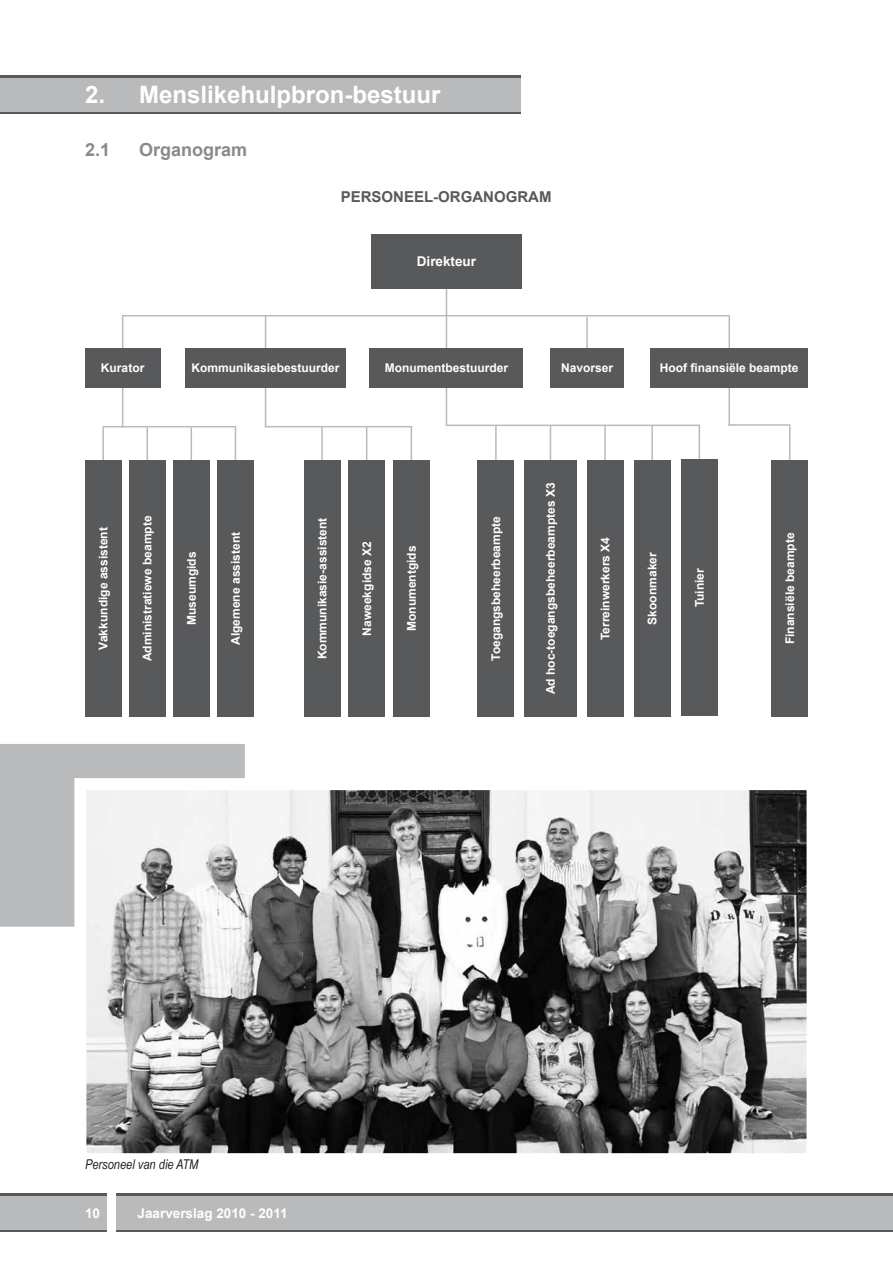
<style>
.page{position:relative;width:893px;height:1263px;background:#fff}
.page>*{position:absolute;margin:0;border:0;box-sizing:border-box;transform-origin:0 0}
.t1{font:700 24px "Arial";color:#fff}
.t2{font:700 18px "Arial";color:#888a8d}
.t3{font:700 15px "Arial";color:#58595b}
.t4{font:700 13.5px "Arial";color:#fff}
.t5{font:italic 13.5px "Arial Narrow";color:#231f20}
.t6{font:700 12px "Arial";color:#fff}
</style>
<div class="page">
<div style="left:117px;top:1194px;width:776px;height:38px;background:linear-gradient(to right,#58595b,#58595b)"></div>
<div style="left:117px;top:1196px;width:776px;height:33px;background:#b8babc"></div>
<svg style="left:0;top:744px;width:245px;height:183px"></svg>
<div style="left:0;top:76px;width:521px;height:38px;background:linear-gradient(to right,#58595b,#58595b)"></div>
<div style="left:0;top:78px;width:521px;height:33px;background:#b8babc"></div>
<img style="left:87px;top:791px;width:719px;height:361px">
<div style="left:0;top:1194px;width:107px;height:38px;background:linear-gradient(to right,#58595b,#58595b)"></div>
<div style="left:0;top:1196px;width:107px;height:33px;background:#b8babc"></div>
<hr style="left:102px;top:426px;width:134px;height:1px;background:#b8babc">
<hr style="left:265px;top:426px;width:147px;height:1px;background:#b8babc">
<hr style="left:446px;top:425px;width:254px;height:1px;background:#b8babc">
<hr style="left:728px;top:424px;width:62px;height:2px;background:#b8babc">
<hr style="left:122px;top:315px;width:608px;height:1px;background:#b8babc">
<hr style="left:446px;top:288px;width:1px;height:138px;background:#b8babc">
<hr style="left:586px;top:317px;width:2px;height:58px;background:#b8babc">
<hr style="left:728px;top:316px;width:2px;height:110px;background:#b8babc">
<hr style="left:265px;top:316px;width:1px;height:111px;background:#b8babc">
<hr style="left:122px;top:315px;width:1px;height:113px;background:#b8babc">
<hr style="left:102px;top:427px;width:2px;height:59px;background:#b8babc">
<hr style="left:789px;top:426px;width:1px;height:59px;background:#b8babc">
<hr style="left:699px;top:426px;width:1px;height:59px;background:#b8babc">
<hr style="left:651px;top:426px;width:2px;height:59px;background:#b8babc">
<hr style="left:604px;top:426px;width:2px;height:59px;background:#b8babc">
<hr style="left:550px;top:426px;width:1px;height:59px;background:#b8babc">
<hr style="left:495px;top:425px;width:2px;height:59px;background:#b8babc">
<hr style="left:411px;top:427px;width:1px;height:58px;background:#b8babc">
<hr style="left:366px;top:427px;width:1px;height:58px;background:#b8babc">
<hr style="left:321px;top:427px;width:2px;height:58px;background:#b8babc">
<hr style="left:235px;top:427px;width:1px;height:59px;background:#b8babc">
<hr style="left:191px;top:427px;width:1px;height:59px;background:#b8babc">
<hr style="left:146px;top:427px;width:2px;height:59px;background:#b8babc">
<div style="left:371px;top:234px;width:151px;height:55px;background:#58595b"></div>
<div style="left:85px;top:348px;width:75px;height:40px;background:#58595b"></div>
<div style="left:185px;top:348px;width:161px;height:40px;background:#58595b"></div>
<div style="left:370px;top:348px;width:153px;height:40px;background:#58595b"></div>
<div style="left:550px;top:348px;width:74px;height:40px;background:#58595b"></div>
<div style="left:651px;top:348px;width:157px;height:40px;background:#58595b"></div>
<div style="left:85px;top:460px;width:36px;height:257px;background:#58595b"></div>
<div style="left:129px;top:460px;width:36px;height:257px;background:#58595b"></div>
<div style="left:173px;top:460px;width:36px;height:257px;background:#58595b"></div>
<div style="left:217px;top:460px;width:36px;height:257px;background:#58595b"></div>
<div style="left:304px;top:460px;width:36px;height:257px;background:#58595b"></div>
<div style="left:349px;top:460px;width:36px;height:257px;background:#58595b"></div>
<div style="left:393px;top:460px;width:36px;height:257px;background:#58595b"></div>
<div style="left:478px;top:460px;width:36px;height:257px;background:#58595b"></div>
<div style="left:524px;top:460px;width:53px;height:257px;background:#58595b"></div>
<div style="left:587px;top:460px;width:36px;height:257px;background:#58595b"></div>
<div style="left:634px;top:460px;width:36px;height:257px;background:#58595b"></div>
<div style="left:681px;top:459px;width:36px;height:257px;background:#58595b"></div>
<div style="left:772px;top:460px;width:36px;height:257px;background:#58595b"></div>
<h1 class="t1" style="left:85px;top:78px;width:357px">2. Menslikehulpbron-bestuur</h1>
<h2 class="t2" style="left:85px;top:137px;width:27px">2.1</h2>
<h2 class="t2" style="left:139px;top:137px;width:110px">Organogram</h2>
<p class="t3" style="left:341px;top:187px;width:212px">PERSONEEL-ORGANOGRAM</p>
<p class="t4" style="left:417px;top:252px;width:61px">Direkteur</p>
<p class="t6" style="left:101px;top:360px;width:45px">Kurator</p>
<p class="t6" style="left:192px;top:360px;width:150px">Kommunikasiebestuurder</p>
<p class="t6" style="left:385px;top:360px;width:125px">Monumentbestuurder</p>
<p class="t6" style="left:561px;top:360px;width:54px">Navorser</p>
<p class="t6" style="left:660px;top:360px;width:140px">Hoof finansiële beampte</p>
<p class="t6" style="left:95px;top:649px;width:124px;rotate:-90deg">Vakkundige assistent</p>
<p class="t6" style="left:139px;top:661px;width:147px;rotate:-90deg">Administratiewe beampte</p>
<p class="t6" style="left:183px;top:625px;width:75px;rotate:-90deg">Museumgids</p>
<p class="t6" style="left:227px;top:645px;width:114px;rotate:-90deg">Algemene assistent</p>
<p class="t6" style="left:314px;top:659px;width:143px;rotate:-90deg">Kommunikasie-assistent</p>
<p class="t6" style="left:359px;top:635px;width:96px;rotate:-90deg">Naweekgidse X2</p>
<p class="t6" style="left:403px;top:631px;width:87px;rotate:-90deg">Monumentgids</p>
<p class="t6" style="left:488px;top:661px;width:146px;rotate:-90deg">Toegangsbeheerbeampte</p>
<p class="t6" style="left:543px;top:694px;width:213px;rotate:-90deg">Ad hoc-toegangsbeheerbeamptes X3</p>
<p class="t6" style="left:597px;top:640px;width:105px;rotate:-90deg">Terreinwerkers X4</p>
<p class="t6" style="left:644px;top:624px;width:74px;rotate:-90deg">Skoonmaker</p>
<p class="t6" style="left:691px;top:607px;width:41px;rotate:-90deg">Tuinier</p>
<p class="t6" style="left:782px;top:644px;width:113px;rotate:-90deg">Finansiële beampte</p>
<p class="t5" style="left:85px;top:1154px;width:115px">Personeel van die ATM</p>
<p class="t4" style="left:85px;top:1204px;width:17px">10</p>
<p class="t4" style="left:138px;top:1204px;width:152px">Jaarverslag 2010 - 2011</p>
</div>
